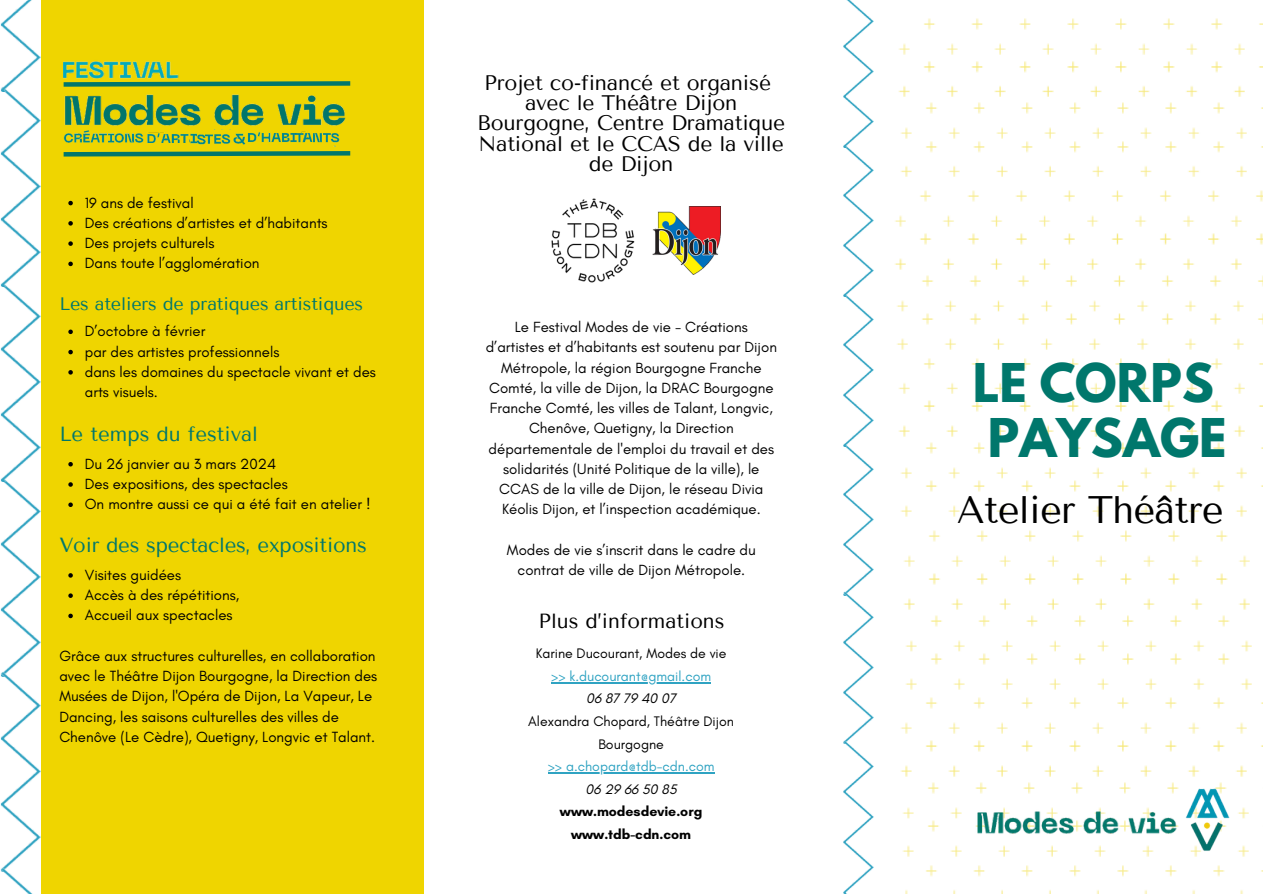
<style>
.page{position:relative;width:1263px;height:894px;background:#fff}
.page>*{position:absolute;margin:0;border:0;box-sizing:border-box;transform-origin:0 0}
.t1{font:700 47.25px "League Spartan";color:#00776c}
.t2{font:38.25px "Tenor Sans";letter-spacing:-.02em;color:#000}
.t3{font:21px/20.2px "Tenor Sans";letter-spacing:-.01em;color:#000;text-align:center}
.t4{font:20.4px "Tenor Sans";letter-spacing:-.01em;color:#00776c}
.t5{font:20.4px "Tenor Sans";color:#000}
.t6{font:18px "Tenor Sans";letter-spacing:-.01em;color:#00776c}
.t7{font:15px/20.2px "Glacial Indifference";color:#000;text-align:center}
.t8{font:14.1px/22.5px "Glacial Indifference";color:#000;text-align:center}
.t9{font:14.1px "Glacial Indifference";color:#2fa3c2}
.t10{font:700 14.1px "Glacial Indifference";color:#000}
.t11{font:italic 14.1px "Glacial Indifference";color:#000}
</style>
<div class="page">
<img style="left:900px;top:697px;width:363px;height:80px">
<img style="left:903px;top:782px;width:346px;height:36px">
<img style="left:902px;top:818px;width:347px;height:39px">
<img style="left:903px;top:530px;width:347px;height:80px">
<img style="left:906px;top:615px;width:346px;height:36px">
<img style="left:905px;top:651px;width:347px;height:39px">
<img style="left:905px;top:865px;width:358px;height:28px">
<img style="left:974px;top:806px;width:204px;height:33px">
<img style="left:1179px;top:782px;width:55px;height:75px">
<div style="left:41px;top:0;width:382px;height:893px;background:#efd500"></div>
<img style="left:0;top:481px;width:41px;height:190px">
<img style="left:0;top:286px;width:41px;height:195px">
<img style="left:0;top:91px;width:41px;height:195px">
<img style="left:0;top:0;width:41px;height:91px">
<img style="left:0;top:671px;width:41px;height:195px">
<img style="left:0;top:866px;width:32px;height:27px">
<img style="left:64px;top:94px;width:282px;height:32px">
<img style="left:64px;top:61px;width:115px;height:18px">
<svg style="left:63px;top:132px;width:288px;height:25px"></svg>
<svg style="left:63px;top:81px;width:288px;height:6px;background:#3c8e50"></svg>
<img style="left:551px;top:198px;width:84px;height:85px">
<img style="left:898px;top:18px;width:365px;height:79px">
<img style="left:901px;top:102px;width:362px;height:37px">
<img style="left:900px;top:141px;width:363px;height:36px">
<img style="left:895px;top:190px;width:368px;height:80px">
<img style="left:897px;top:275px;width:366px;height:37px">
<img style="left:897px;top:313px;width:366px;height:37px">
<img style="left:898px;top:358px;width:365px;height:79px">
<img style="left:901px;top:442px;width:362px;height:36px">
<img style="left:900px;top:478px;width:363px;height:39px">
<img style="left:843px;top:446px;width:31px;height:145px">
<img style="left:843px;top:297px;width:31px;height:149px">
<img style="left:843px;top:148px;width:31px;height:149px">
<img style="left:843px;top:0;width:31px;height:148px">
<img style="left:843px;top:591px;width:31px;height:149px">
<img style="left:843px;top:740px;width:31px;height:152px">
<img style="left:653px;top:207px;width:67px;height:67px">
<svg style="left:68px;top:462px;width:5px;height:4px"></svg>
<svg style="left:68px;top:482px;width:5px;height:4px"></svg>
<svg style="left:68px;top:502px;width:5px;height:5px"></svg>
<svg style="left:68px;top:201px;width:5px;height:4px"></svg>
<svg style="left:68px;top:221px;width:5px;height:4px"></svg>
<svg style="left:68px;top:241px;width:5px;height:5px"></svg>
<svg style="left:68px;top:261px;width:5px;height:5px"></svg>
<svg style="left:68px;top:329px;width:5px;height:5px"></svg>
<svg style="left:68px;top:350px;width:5px;height:4px"></svg>
<svg style="left:68px;top:370px;width:5px;height:4px"></svg>
<svg style="left:68px;top:573px;width:5px;height:4px"></svg>
<svg style="left:68px;top:593px;width:5px;height:4px"></svg>
<svg style="left:68px;top:613px;width:5px;height:5px"></svg>
<hr style="left:551px;top:682px;width:160px;height:1px;background:#2fa3c2">
<hr style="left:548px;top:772px;width:167px;height:1px;background:#2fa3c2">
<p class="t7" style="left:85px;top:192px;width:110px">19 ans de festival</p>
<p class="t7" style="left:85px;top:212px;width:244px">Des créations d’artistes et d’habitants</p>
<p class="t7" style="left:85px;top:233px;width:131px">Des projets culturels</p>
<p class="t7" style="left:85px;top:253px;width:176px">Dans toute l’agglomération</p>
<p class="t6" style="left:59px;top:293px;width:305px">Les ateliers de pratiques artistiques</p>
<p class="t7" style="left:85px;top:321px;width:122px">D’octobre à février</p>
<p class="t7" style="left:85px;top:341px;width:196px">par des artistes professionnels</p>
<p class="t7" style="left:85px;top:361px;width:293px;text-align:left">dans les domaines du spectacle vivant et des arts visuels.</p>
<p class="t4" style="left:59px;top:422px;width:200px">Le temps du festival</p>
<p class="t7" style="left:85px;top:453px;width:193px">Du 26 janvier au 3 mars 2024</p>
<p class="t7" style="left:85px;top:473px;width:204px">Des expositions, des spectacles</p>
<p class="t7" style="left:85px;top:493px;width:287px">On montre aussi ce qui a été fait en atelier !</p>
<p class="t4" style="left:59px;top:533px;width:309px">Voir des spectacles, expositions</p>
<p class="t7" style="left:85px;top:564px;width:98px">Visites guidées</p>
<p class="t7" style="left:85px;top:584px;width:156px">Accès à des répétitions,</p>
<p class="t7" style="left:85px;top:605px;width:149px">Accueil aux spectacles</p>
<p class="t7" style="left:59px;top:645px;width:319px;text-align:left">Grâce aux structures culturelles, en collaboration avec le Théâtre Dijon Bourgogne, la Direction des Musées de Dijon, l'Opéra de Dijon, La Vapeur, Le Dancing, les saisons culturelles des villes de Chenôve (Le Cèdre), Quetigny, Longvic et Talant.</p>
<p class="t3" style="left:484px;top:73px;width:288px">Projet co-financé et organisé</p>
<p class="t3" style="left:477px;top:93px;width:309px">avec le Théâtre Dijon<br>Bourgogne, Centre Dramatique<br>National et le CCAS de la ville de Dijon</p>
<p class="t7" style="left:486px;top:317px;width:293px">Le Festival Modes de vie - Créations d’artistes et d’habitants est soutenu par Dijon Métropole, la région Bourgogne Franche Comté, la ville de Dijon, la DRAC Bourgogne Franche Comté, les villes de Talant, Longvic, Chenôve, Quetigny, la Direction départementale de l'emploi du travail et des solidarités (Unité Politique de la ville), le CCAS de la ville de Dijon, le réseau Divia Kéolis Dijon, et l’inspection académique.</p>
<p class="t7" style="left:507px;top:539px;width:250px">Modes de vie s’inscrit dans le cadre du contrat de ville de Dijon Métropole.</p>
<p class="t5" style="left:538px;top:609px;width:188px">Plus d’informations</p>
<p class="t8" style="left:536px;top:642px;width:192px">Karine Ducourant, Modes de vie</p>
<p class="t9" style="left:551px;top:667px;width:161px">&gt;&gt; k.ducourant@gmail.com</p>
<p class="t11" style="left:586px;top:690px;width:91px">06 87 79 40 07</p>
<p class="t8" style="left:528px;top:709px;width:207px">Alexandra Chopard, Théâtre Dijon<br>Bourgogne</p>
<p class="t9" style="left:548px;top:757px;width:168px">&gt;&gt; a.chopard@tdb-cdn.com</p>
<p class="t11" style="left:586px;top:779px;width:93px">06 29 66 50 85</p>
<p class="t10" style="left:560px;top:802px;width:144px">www.modesdevie.org</p>
<p class="t10" style="left:571px;top:824px;width:121px">www.tdb-cdn.com</p>
<p class="t1" style="left:973px;top:359px;width:243px">LE CORPS</p>
<p class="t1" style="left:988px;top:414px;width:240px">PAYSAGE</p>
<p class="t2" style="left:957px;top:487px;width:268px">Atelier Théâtre</p>
</div>
